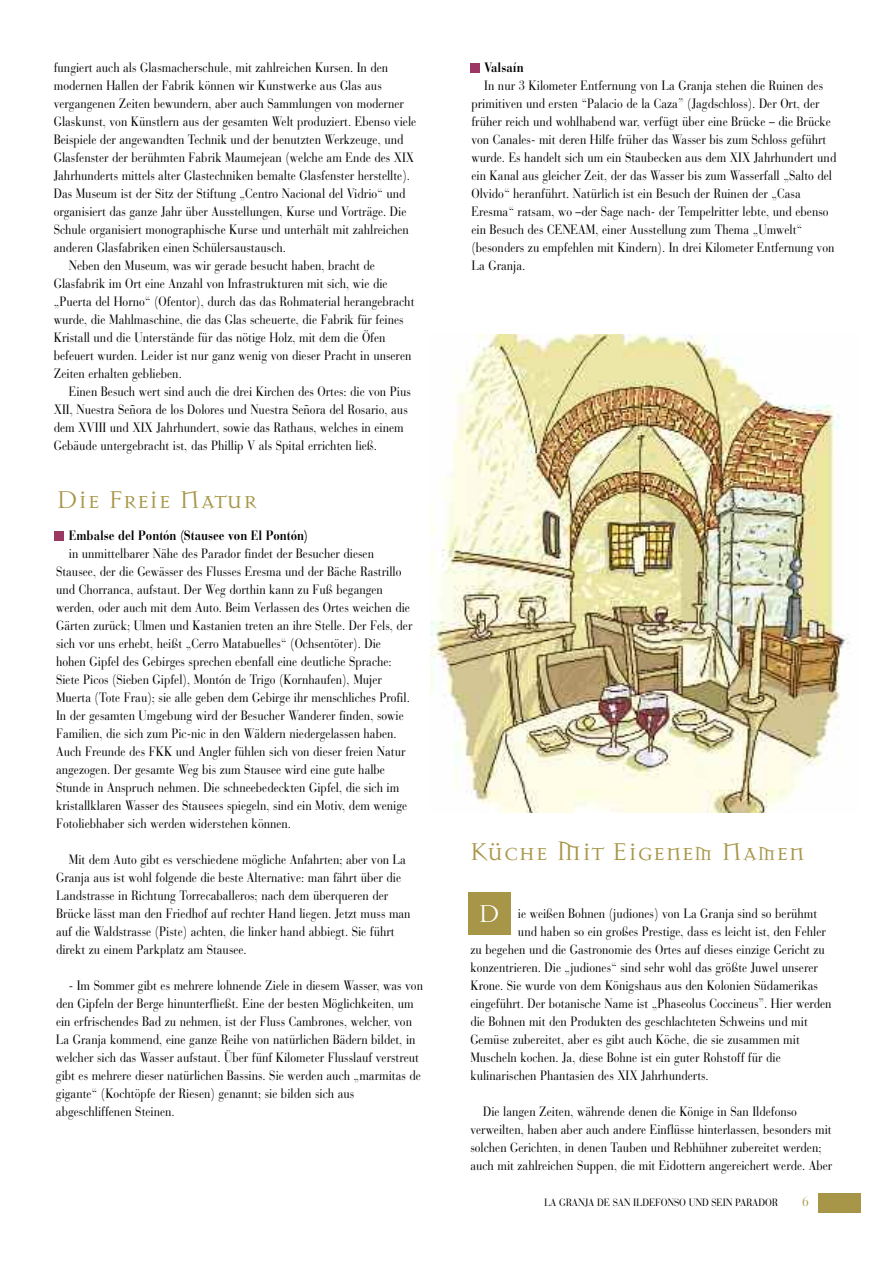
<style>
.page{position:relative;width:893px;height:1263px;background:#fff}
.page>*{position:absolute;margin:0;border:0;box-sizing:border-box;transform-origin:0 0}
.t1{font:27px "Mason Alternate";color:#a79648}
.t2{font:27px "Mason Alternate";color:#fff}
.t3{font:13.5px/18px "Bauer Bodoni";color:#000;scale:.85 1}
.t4{font:700 13.5px "Bauer Bodoni";color:#000;scale:.85 1}
.t5{font:13.5px "Bauer Bodoni";color:#a79648;scale:.9 1}
.t6{font:10.5px "Bauer Bodoni";letter-spacing:-.015em;color:#000;scale:.9 1}
</style>
<div class="page">
<div style="left:818px;top:1194px;width:42px;height:19px;background:#a79648"></div>
<div style="left:55px;top:532px;width:9px;height:9px;background:#9c3763"></div>
<div style="left:468px;top:892px;width:42px;height:43px;background:#a79648"></div>
<img style="left:431px;top:334px;width:418px;height:478px">
<div style="left:470px;top:63px;width:9px;height:9px;background:#9c3763"></div>
<p class="t3" style="left:54px;top:60px;width:395px">fungiert auch als Glasmacherschule, mit zahlreichen Kursen. In den</p>
<p class="t3" style="left:54px;top:78px;width:387px">modernen Hallen der Fabrik können wir Kunstwerke aus Glas aus</p>
<p class="t3" style="left:54px;top:96px;width:414px">vergangenen Zeiten bewundern, aber auch Sammlungen von moderner</p>
<p class="t3" style="left:54px;top:114px;width:428px">Glaskunst, von Künstlern aus der gesamten Welt produziert. Ebenso viele</p>
<p class="t3" style="left:54px;top:132px;width:413px">Beispiele der angewandten Technik und der benutzten Werkzeuge, und</p>
<p class="t3" style="left:54px;top:150px;width:426px">Glasfenster der berühmten Fabrik Maumejean (welche am Ende des XIX</p>
<p class="t3" style="left:54px;top:168px;width:421px">Jahrhunderts mittels alter Glastechniken bemalte Glasfenster herstellte).</p>
<p class="t3" style="left:54px;top:186px;width:415px">Das Museum ist der Sitz der Stiftung „Centro Nacional del Vidrio“ und</p>
<p class="t3" style="left:54px;top:204px;width:416px">organisiert das ganze Jahr über Ausstellungen, Kurse und Vorträge. Die</p>
<p class="t3" style="left:54px;top:222px;width:419px">Schule organisiert monographische Kurse und unterhält mit zahlreichen</p>
<p class="t3" style="left:54px;top:240px;width:275px">anderen Glasfabriken einen Schülersaustausch.</p>
<p class="t3" style="left:69px;top:258px;width:362px">Neben den Museum, was wir gerade besucht haben, bracht de</p>
<p class="t3" style="left:54px;top:276px;width:394px">Glasfabrik im Ort eine Anzahl von Infrastrukturen mit sich, wie die</p>
<p class="t3" style="left:54px;top:294px;width:426px">„Puerta del Horno“ (Ofentor), durch das das Rohmaterial herangebracht</p>
<p class="t3" style="left:54px;top:312px;width:413px">wurde, die Mahlmaschine, die das Glas scheuerte, die Fabrik für feines</p>
<p class="t3" style="left:54px;top:330px;width:392px">Kristall und die Unterstände für das nötige Holz, mit dem die Öfen</p>
<p class="t3" style="left:54px;top:348px;width:422px">befeuert wurden. Leider ist nur ganz wenig von dieser Pracht in unseren</p>
<p class="t3" style="left:54px;top:366px;width:152px">Zeiten erhalten geblieben.</p>
<p class="t3" style="left:69px;top:384px;width:404px">Einen Besuch wert sind auch die drei Kirchen des Ortes: die von Pius</p>
<p class="t3" style="left:54px;top:402px;width:418px">XII, Nuestra Señora de los Dolores und Nuestra Señora del Rosario, aus</p>
<p class="t3" style="left:54px;top:420px;width:413px">dem XVIII und XIX Jahrhundert, sowie das Rathaus, welches in einem</p>
<p class="t3" style="left:54px;top:438px;width:382px">Gebäude untergebracht ist, das Phillip V als Spital errichten ließ.</p>
<h1 class="t1" style="left:56px;top:483px;width:202px">Die Freie Natur</h1>
<p class="t4" style="left:69px;top:530px;width:283px">Embalse del Pontón (Stausee von El Pontón)</p>
<p class="t3" style="left:56px;top:546px;width:421px;text-indent:13px">in unmittelbarer Nähe des Parador findet der Besucher diesen Stausee, der die Gewässer des Flusses Eresma und der Bäche Rastrillo und Chorranca, aufstaut. Der Weg dorthin kann zu Fuß begangen werden, oder auch mit dem Auto. Beim Verlassen des Ortes weichen die Gärten zurück; Ulmen und Kastanien treten an ihre Stelle. Der Fels, der sich vor uns erhebt, heißt „Cerro Matabuelles“ (Ochsentöter). Die hohen Gipfel des Gebirges sprechen ebenfall eine deutliche Sprache:<br>Siete Picos (Sieben Gipfel), Montón de Trigo (Kornhaufen), Mujer Muerta (Tote Frau); sie alle geben dem Gebirge ihr menschliches Profil.<br>In der gesamten Umgebung wird der Besucher Wanderer finden, sowie Familien, die sich zum Pic-nic in den Wäldern niedergelassen haben.<br>Auch Freunde des FKK und Angler fühlen sich von dieser freien Natur angezogen. Der gesamte Weg bis zum Stausee wird eine gute halbe Stunde in Anspruch nehmen. Die schneebedeckten Gipfel, die sich im kristallklaren Wasser des Stausees spiegeln, sind ein Motiv, dem wenige Fotoliebhaber sich werden widerstehen können.</p>
<p class="t3" style="left:56px;top:852px;width:419px;text-indent:13px">Mit dem Auto gibt es verschiedene mögliche Anfahrten; aber von La Granja aus ist wohl folgende die beste Alternative: man fährt über die Landstrasse in Richtung Torrecaballeros; nach dem überqueren der Brücke lässt man den Friedhof auf rechter Hand liegen. Jetzt muss man auf die Waldstrasse (Piste) achten, die linker hand abbiegt. Sie führt direkt zu einem Parkplatz am Stausee.</p>
<p class="t3" style="left:56px;top:978px;width:433px;text-indent:13px">- Im Sommer gibt es mehrere lohnende Ziele in diesem Wasser, was von den Gipfeln der Berge hinunterfließt. Eine der besten Möglichkeiten, um ein erfrischendes Bad zu nehmen, ist der Fluss Cambrones, welcher, von La Granja kommend, eine ganze Reihe von natürlichen Bädern bildet, in welcher sich das Wasser aufstaut. Über fünf Kilometer Flusslauf verstreut gibt es mehrere dieser natürlichen Bassins. Sie werden auch „marmitas de gigante“ (Kochtöpfe der Riesen) genannt; sie bilden sich aus abgeschliffenen Steinen.</p>
<p class="t4" style="left:484px;top:62px;width:48px">Valsaín</p>
<p class="t3" style="left:471px;top:78px;width:431px;text-indent:13px">In nur 3 Kilometer Entfernung von La Granja stehen die Ruinen des primitiven und ersten “Palacio de la Caza” (Jagdschloss). Der Ort, der früher reich und wohlhabend war, verfügt über eine Brücke – die Brücke von Canales- mit deren Hilfe früher das Wasser bis zum Schloss geführt wurde. Es handelt sich um ein Staubecken aus dem XIX Jahrhundert und ein Kanal aus gleicher Zeit, der das Wasser bis zum Wasserfall „Salto del Olvido“ heranführt. Natürlich ist ein Besuch der Ruinen der „Casa Eresma“ ratsam, wo –der Sage nach- der Tempelritter lebte, und ebenso ein Besuch des CENEAM, einer Ausstellung zum Thema „Umwelt“ (besonders zu empfehlen mit Kindern). In drei Kilometer Entfernung von La Granja.</p>
<h1 class="t1" style="left:469px;top:835px;width:337px">Küche Mit Eigenem Namen</h1>
<h1 class="t2" style="left:478px;top:897px;width:24px">D</h1>
<p class="t3" style="left:518px;top:906px;width:354px">ie weißen Bohnen (judiones) von La Granja sind so berühmt</p>
<p class="t3" style="left:518px;top:924px;width:364px">und haben so ein großes Prestige, dass es leicht ist, den Fehler</p>
<p class="t3" style="left:470px;top:942px;width:419px">zu begehen und die Gastronomie des Ortes auf dieses einzige Gericht zu</p>
<p class="t3" style="left:470px;top:960px;width:410px">konzentrieren. Die „judiones“ sind sehr wohl das größte Juwel unserer</p>
<p class="t3" style="left:470px;top:978px;width:410px">Krone. Sie wurde von dem Königshaus aus den Kolonien Südamerikas</p>
<p class="t3" style="left:470px;top:996px;width:427px">eingeführt. Der botanische Name ist „Phaseolus Coccineus”. Hier werden</p>
<p class="t3" style="left:470px;top:1014px;width:398px">die Bohnen mit den Produkten des geschlachteten Schweins und mit</p>
<p class="t3" style="left:470px;top:1032px;width:389px">Gemüse zubereitet, aber es gibt auch Köche, die sie zusammen mit</p>
<p class="t3" style="left:470px;top:1050px;width:367px">Muscheln kochen. Ja, diese Bohne ist ein guter Rohstoff für die</p>
<p class="t3" style="left:470px;top:1068px;width:282px">kulinarischen Phantasien des XIX Jahrhunderts.</p>
<p class="t3" style="left:470px;top:1104px;width:427px;text-indent:13px">Die langen Zeiten, währende denen die Könige in San Ildefonso verweilten, haben aber auch andere Einflüsse hinterlassen, besonders mit solchen Gerichten, in denen Tauben und Rebhühner zubereitet werden; auch mit zahlreichen Suppen, die mit Eidottern angereichert werde. Aber</p>
<p class="t6" style="left:544px;top:1199px;width:261px">LA GRANJA DE SAN ILDEFONSO UND SEIN PARADOR</p>
<p class="t5" style="left:802px;top:1197px;width:9px">6</p>
</div>
